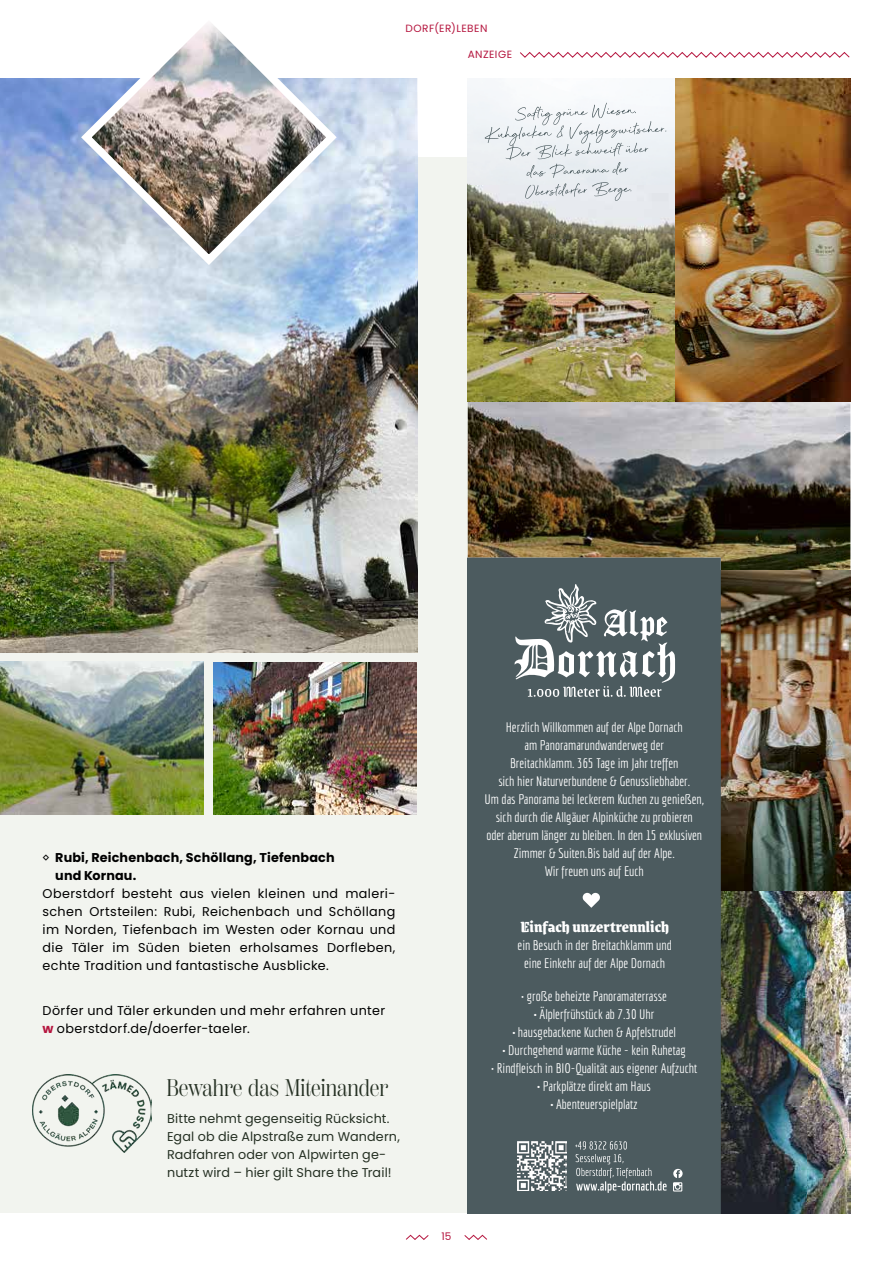
<style>
.page{position:relative;width:893px;height:1263px;background:#fff}
.page>*{position:absolute;margin:0;border:0;box-sizing:border-box;transform-origin:0 0}
.t1{font:24px "Scotch Display Comp Rm";color:#253023}
.t2{font:16.5px "Grenze Gotisch";color:#fff}
.t3{font:13.5px/18px "Economica";color:#fff;text-align:center}
.t4{font:12.75px/18px "Poppins";letter-spacing:.03em;color:#000;text-align:justify}
.t5{font:12.75px/18px "Poppins";letter-spacing:.01em;color:#253023}
.t6{font:700 12.75px/18px "Poppins";letter-spacing:.01em;color:#000}
.t7{font:10.5px "Poppins";letter-spacing:.04em;color:#b5163f}
.s1{font-weight:400}
.s2{font-weight:700;color:#b5163f}
.s3{font-weight:700}
</style>
<div class="page">
<svg style="left:406px;top:1235px;width:23px;height:5px"></svg>
<svg style="left:464px;top:1235px;width:23px;height:5px"></svg>
<div style="left:0;top:158px;width:850px;height:1055px;background:#f2f4ef"></div>
<img style="left:33px;top:1074px;width:119px;height:79px">
<svg style="left:520px;top:52px;width:330px;height:6px"></svg>
<img style="left:721px;top:401px;width:129px;height:169px">
<img style="left:721px;top:570px;width:129px;height:643px">
<img style="left:675px;top:78px;width:175px;height:323px">
<img style="left:468px;top:103px;width:253px;height:1110px">
<svg style="left:515px;top:584px;width:160px;height:113px"></svg>
<svg style="left:575px;top:1141px;width:92px;height:52px;background:#647175"></svg>
<svg style="left:673px;top:1169px;width:10px;height:22px"></svg>
<img style="left:517px;top:1141px;width:50px;height:49px">
<svg style="left:583px;top:893px;width:17px;height:15px"></svg>
<img style="left:1px;top:79px;width:416px;height:574px">
<img style="left:0;top:661px;width:204px;height:153px">
<img style="left:213px;top:662px;width:204px;height:152px">
<img style="left:76px;top:24px;width:266px;height:246px">
<p class="t7" style="left:405px;top:23px;width:83px">DORF(ER)LEBEN</p>
<p class="t7" style="left:468px;top:48px;width:46px">ANZEIGE</p>
<p class="t6" style="left:55px;top:848px;width:281px;text-indent:-13px"><span class="s1">◊</span> Rubi, Reichenbach, Schöllang, Tiefenbach und Kornau.</p>
<p class="t4" style="left:43px;top:884px;width:354px">Oberstdorf besteht aus vielen kleinen und maleri&shy;schen Ortsteilen: Rubi, Reichenbach und Schöllang im Norden, Tiefenbach im Westen oder Kornau und die Täler im Süden bieten erholsames Dorfleben, echte Tradition und fantastische Ausblicke.</p>
<p class="t4" style="left:43px;top:1001px;width:344px">Dörfer und Täler erkunden und mehr erfahren unter <span class="s2">w</span> oberstdorf.de/doerfer-taeler.</p>
<h1 class="t1" style="left:166px;top:1074px;width:223px">Bewahre das Miteinander</h1>
<p class="t5" style="left:167px;top:1109px;width:234px">Bitte nehmt gegenseitig Rücksicht.<br>Egal ob die Alpstraße zum Wandern, Radfahren oder von Alpwirten ge&shy;nutzt wird – hier gilt Share the Trail!</p>
<p class="t3" style="left:485px;top:718px;width:221px">Herzlich Willkommen auf der Alpe Dornach<br>am Panoramarundwanderweg der<br>Breitachklamm. 365 Tage im Jahr treffen<br>sich hier Naturverbundene &amp; Genussliebhaber.<br>Um das Panorama bei leckerem Kuchen zu genießen, sich durch die Allgäuer Alpinküche zu probieren<br>oder aberum länger zu bleiben. In den 15 exklusiven Zimmer &amp; Suiten.Bis bald auf der Alpe.<br>Wir freuen uns auf Euch</p>
<p class="t2" style="left:520px;top:915px;width:150px">Einfach unzertrennlich</p>
<p class="t3" style="left:518px;top:936px;width:156px">ein Besuch in der Breitachklamm und eine Einkehr auf der Alpe Dornach</p>
<p class="t3" style="left:521px;top:987px;width:147px">• große beheizte Panoramaterrasse</p>
<p class="t3" style="left:534px;top:1005px;width:122px"><span class="s3">•</span> Älplerfrühstück ab 7.30 Uhr</p>
<p class="t3" style="left:512px;top:1023px;width:165px"><span class="s3">•</span> hausgebackene Kuchen &amp; Apfelstrudel</p>
<p class="t3" style="left:502px;top:1041px;width:185px"><span class="s3">•</span> Durchgehend warme Küche - kein Ruhetag</p>
<p class="t3" style="left:491px;top:1059px;width:207px">• Rindfleisch in BIO-Qualität aus eigener Aufzucht</p>
<p class="t3" style="left:537px;top:1077px;width:115px"><span class="s3">•</span> Parkplätze direkt am Haus</p>
<p class="t3" style="left:550px;top:1095px;width:89px"><span class="s3">•</span> Abenteuerspielplatz</p>
<p class="t7" style="left:441px;top:1230px;width:12px">15</p>
</div>
